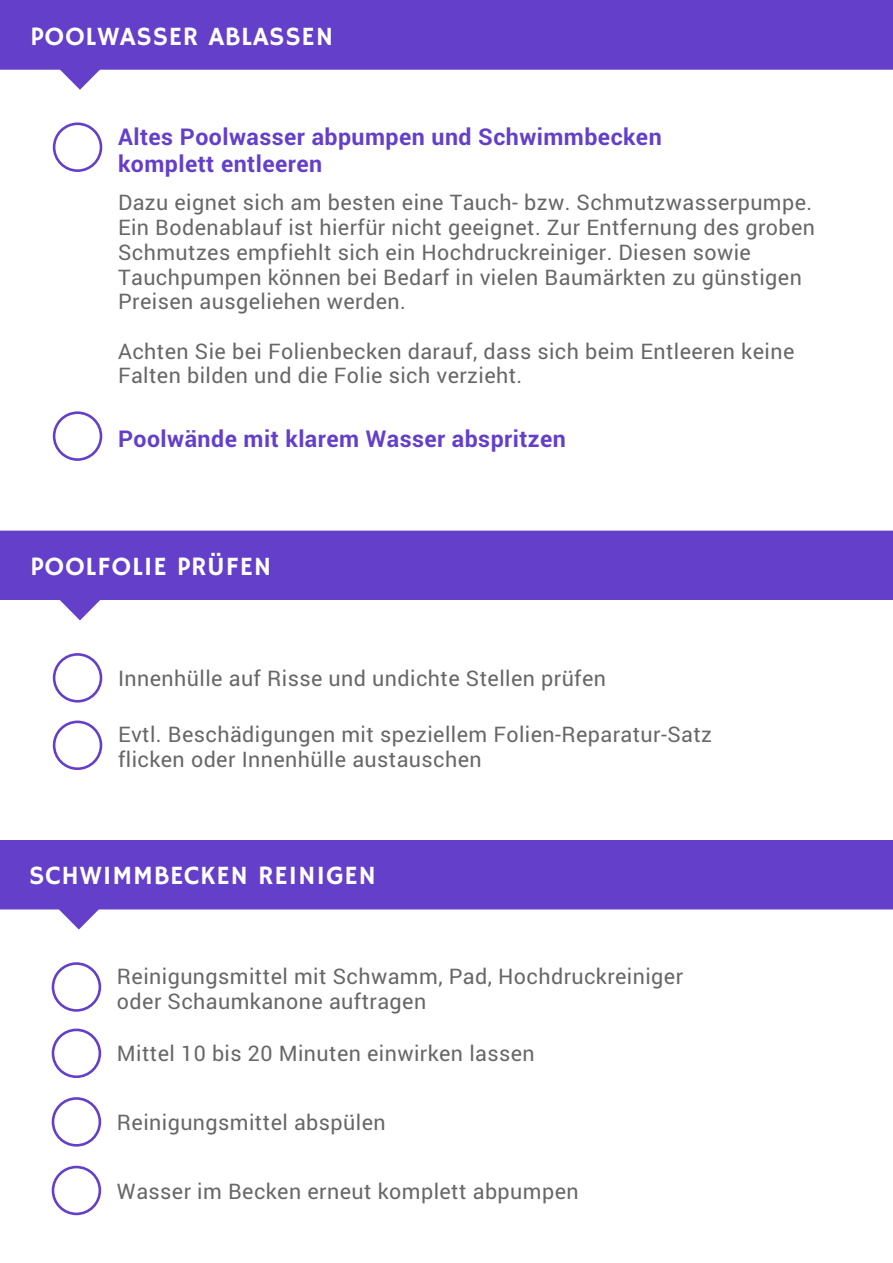
<style>
.page{position:relative;width:893px;height:1263px;background:#fff}
.page>*{position:absolute;margin:0;border:0;box-sizing:border-box;transform-origin:0 0}
.t1{font:26.4px "Hammersmith One";letter-spacing:.03em;color:#fff}
.t2{font:700 23.1px/27px "Roboto";letter-spacing:.02em;color:#643fc9}
.t3{font:21.45px/24.8px "Roboto";letter-spacing:.02em;color:#676767}
</style>
<div class="page">
<svg style="left:53px;top:123px;width:49px;height:49px"></svg>
<svg style="left:53px;top:411px;width:49px;height:50px"></svg>
<div style="left:0;top:0;width:892px;height:70px;background:#643fc9"></div>
<svg style="left:0;top:69px;width:384px;height:21px"></svg>
<svg style="left:53px;top:653px;width:49px;height:49px"></svg>
<svg style="left:53px;top:721px;width:49px;height:49px"></svg>
<div style="left:0;top:531px;width:892px;height:69px;background:#643fc9"></div>
<svg style="left:0;top:585px;width:384px;height:35px"></svg>
<hr style="left:0;top:582px;width:384px;height:3px;background:#643fc9">
<svg style="left:52px;top:962px;width:49px;height:50px"></svg>
<svg style="left:52px;top:1029px;width:49px;height:49px"></svg>
<svg style="left:52px;top:1097px;width:49px;height:49px"></svg>
<svg style="left:52px;top:1166px;width:49px;height:49px"></svg>
<div style="left:0;top:840px;width:892px;height:69px;background:#643fc9"></div>
<svg style="left:0;top:894px;width:383px;height:35px"></svg>
<hr style="left:0;top:892px;width:383px;height:2px;background:#643fc9">
<p class="t1" style="left:30px;top:21px;width:304px">POOLWASSER ABLASSEN</p>
<p class="t2" style="left:118px;top:123px;width:545px">Altes Poolwasser abpumpen und Schwimmbecken komplett entleeren</p>
<p class="t3" style="left:118px;top:190px;width:698px">Dazu eignet sich am besten eine Tauch- bzw. Schmutzwasserpumpe.<br>Ein Bodenablauf ist hierfür nicht geeignet. Zur Entfernung des groben Schmutzes empfiehlt sich ein Hochdruckreiniger. Diesen sowie Tauchpumpen können bei Bedarf in vielen Baumärkten zu günstigen Preisen ausgeliehen werden.</p>
<p class="t3" style="left:118px;top:338px;width:677px">Achten Sie bei Folienbecken darauf, dass sich beim Entleeren keine<br>Falten bilden und die Folie sich verzieht.</p>
<p class="t2" style="left:118px;top:424px;width:449px">Poolwände mit klarem Wasser abspritzen</p>
<p class="t1" style="left:30px;top:551px;width:242px">POOLFOLIE PRÜFEN</p>
<p class="t3" style="left:118px;top:665px;width:489px">Innenhülle auf Risse und undichte Stellen prüfen</p>
<p class="t3" style="left:118px;top:721px;width:595px">Evtl. Beschädigungen mit speziellem Folien-Reparatur-Satz flicken oder Innenhülle austauschen</p>
<p class="t1" style="left:29px;top:860px;width:348px">SCHWIMMBECKEN REINIGEN</p>
<p class="t3" style="left:117px;top:963px;width:567px">Reinigungsmittel mit Schwamm, Pad, Hochdruckreiniger oder Schaumkanone auftragen</p>
<p class="t3" style="left:117px;top:1041px;width:419px">Mittel 10 bis 20 Minuten einwirken lassen</p>
<p class="t3" style="left:117px;top:1109px;width:270px">Reinigungsmittel abspülen</p>
<p class="t3" style="left:117px;top:1178px;width:463px">Wasser im Becken erneut komplett abpumpen</p>
</div>
